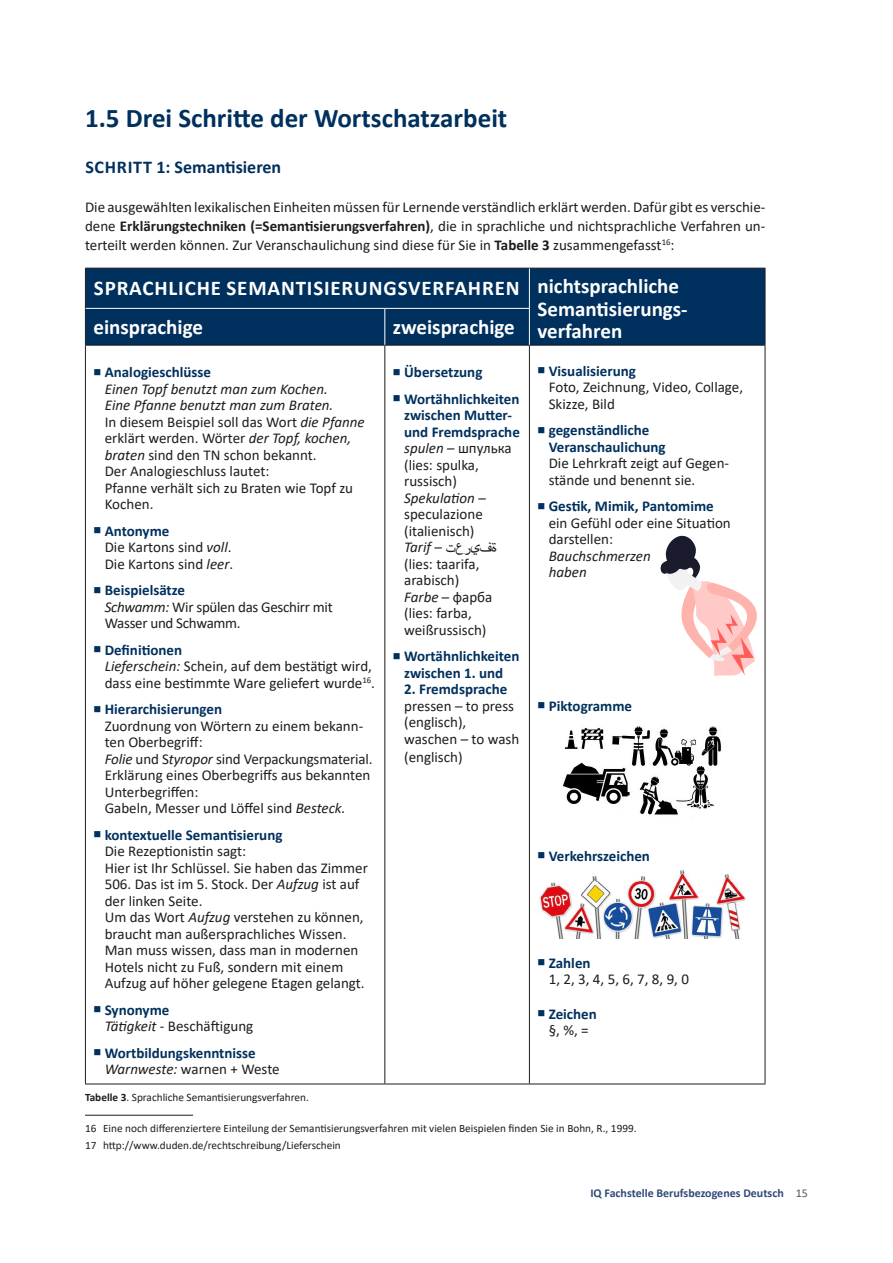
<style>
.page{position:relative;width:893px;height:1263px;background:#fff}
.page>*{position:absolute;margin:0;border:0;box-sizing:border-box;transform-origin:0 0}
.t1{font:700 27px "Calibri";color:#00305d}
.t2{font:700 21px/21px "Calibri";letter-spacing:.035em;color:#fff}
.t3{font:700 21px "Calibri";color:#fff}
.t4{font:700 18px "Calibri";color:#00305d}
.t5{font:15px/16.5px "Calibri";color:#1d1d1b}
.t6{font:700 15px/16.5px "Calibri";color:#00305d}
.t7{font:15px/16.5px "Calibri";letter-spacing:-.02em;color:#1d1d1b}
.t8{font:italic 15px/16.5px "Calibri";color:#1d1d1b}
.t9{font:700 12px "Calibri";color:#304b77}
.t10{font:11.25px/17px "Calibri";color:#1d1d1b}
.s1{font-weight:700}
.s2{color:#00305d}
.s3{font-weight:700;color:#00305d}
.s4{font-style:italic}
.s5{font-weight:400;font-style:italic;color:#1d1d1b}
.s6{font-weight:400;color:#1d1d1b}
.s7{font-family:"Geeza Pro"}
.s8{font-weight:400;color:#575756}
</style>
<div class="page">
<div style="left:86px;top:269px;width:679px;height:76px;background:#00305d"></div>
<hr style="left:85px;top:268px;width:300px;height:1px;background:#1d1d1b">
<hr style="left:385px;top:268px;width:144px;height:1px;background:#1d1d1b">
<hr style="left:529px;top:268px;width:236px;height:1px;background:#1d1d1b">
<hr style="left:85px;top:345px;width:300px;height:1px;background:#1d1d1b">
<hr style="left:385px;top:345px;width:144px;height:1px;background:#1d1d1b">
<hr style="left:529px;top:345px;width:236px;height:1px;background:#1d1d1b">
<hr style="left:85px;top:1083px;width:300px;height:1px;background:#1d1d1b">
<hr style="left:385px;top:1083px;width:144px;height:1px;background:#1d1d1b">
<hr style="left:529px;top:1083px;width:236px;height:1px;background:#1d1d1b">
<hr style="left:85px;top:268px;width:1px;height:40px;background:#1d1d1b">
<hr style="left:85px;top:308px;width:1px;height:37px;background:#1d1d1b">
<hr style="left:85px;top:345px;width:1px;height:738px;background:#1d1d1b">
<hr style="left:765px;top:268px;width:1px;height:40px;background:#1d1d1b">
<hr style="left:765px;top:308px;width:1px;height:37px;background:#1d1d1b">
<hr style="left:384px;top:345px;width:1px;height:738px;background:#1d1d1b">
<hr style="left:529px;top:345px;width:1px;height:738px;background:#1d1d1b">
<hr style="left:765px;top:345px;width:1px;height:738px;background:#1d1d1b">
<hr style="left:529px;top:268px;width:1px;height:40px;background:#fff">
<hr style="left:529px;top:309px;width:1px;height:36px;background:#fff">
<hr style="left:86px;top:308px;width:299px;height:1px;background:#fff">
<hr style="left:385px;top:308px;width:145px;height:1px;background:#fff">
<hr style="left:384px;top:309px;width:1px;height:36px;background:#fff">
<hr style="left:85px;top:1115px;width:108px;height:1px;background:#1d1d1b">
<svg style="left:660px;top:534px;width:106px;height:144px"></svg>
<img style="left:539px;top:870px;width:207px;height:68px">
<img style="left:563px;top:726px;width:158px;height:92px">
<h1 class="t1" style="left:85px;top:98px;width:424px">1.5 Drei Schritte der Wortschatzarbeit</h1>
<p class="t4" style="left:85px;top:155px;width:197px">SCHRITT 1: Semantisieren</p>
<p class="t5" style="left:85px;top:197px;width:682px;line-height:19.2px;text-align:justify">Die ausgewählten lexikalischen Einheiten müssen für Lernende verständlich erklärt werden. Dafür gibt es verschie&shy;dene <span class="s1">Erklärungstechniken (=Semantisierungsverfahren)</span>, die in sprachliche und nichtsprachliche Verfahren un&shy;terteilt werden können. Zur Veranschaulichung sind diese für Sie in <span class="s1">Tabelle 3</span> zusammengefasst<sup>16</sup>:<sup>17</sup></p>
<h2 class="t2" style="left:537px;top:277px;width:152px;text-indent:-444px">SPRACHLICHE SEMANTISIERUNGSVERFAHREN nichtsprachliche<br>Semantisierungs-</h2>
<h2 class="t3" style="left:94px;top:312px;width:111px">einsprachige</h2>
<h2 class="t3" style="left:393px;top:312px;width:231px">zweisprachige verfahren</h2>
<p class="t5" style="left:105px;top:363px;width:261px;text-indent:-11px"><span class="s2">■</span> <span class="s3">Analogieschlüsse<br></span><span class="s4">Einen Topf benutzt man zum Kochen.<br>Eine Pfanne benutzt man zum Braten.<br></span>In diesem Beispiel soll das Wort <span class="s4">die Pfanne </span>erklärt werden. Wörter <span class="s4">der Topf, kochen, braten</span> sind den TN schon bekannt.<br>Der Analogieschluss lautet:<br>Pfanne verhält sich zu Braten wie Topf zu<br>Kochen.</p>
<p class="t5" style="left:105px;top:522px;width:130px;text-indent:-11px"><span class="s2">■</span> <span class="s3">Antonyme<br></span>Die Kartons sind <span class="s4">voll</span>.<br>Die Kartons sind <span class="s4">leer</span>.</p>
<p class="t7" style="left:105px;top:581px;width:229px;text-indent:-11px"><span class="s2">■</span> <span class="s3">Beispielsätze<br></span><span class="s4">Schwamm:</span> Wir spülen das Geschirr mit<br>Wasser und Schwamm.</p>
<p class="t5" style="left:105px;top:641px;width:272px;text-indent:-11px"><span class="s2">■</span> <span class="s3">Definitionen<br></span><span class="s4">Lieferschein:</span> Schein, auf dem bestätigt wird, dass eine bestimmte Ware geliefert wurde<sup>16</sup>.</p>
<p class="t5" style="left:105px;top:700px;width:269px;text-indent:-11px"><span class="s2">■</span> <span class="s3">Hierarchisierungen<br></span>Zuordnung von Wörtern zu einem bekann&shy;ten Oberbegriff:<br><span class="s4">Folie</span> und S<span class="s4">tyropor</span> sind Verpackungsmaterial.<br>Erklärung eines Oberbegriffs aus bekannten<br>Unterbegriffen:<br>Gabeln, Messer und Löffel sind <span class="s4">Besteck.</span></p>
<p class="t5" style="left:105px;top:826px;width:265px;text-indent:-11px"><span class="s2">■</span> <span class="s3">kontextuelle Semantisierung<br></span>Die Rezeptionistin sagt:<br>Hier ist Ihr Schlüssel. Sie haben das Zimmer 506. Das ist im 5. Stock. Der <span class="s4">Aufzug</span> ist auf der linken Seite.<br>Um das Wort <span class="s4">Aufzug</span> verstehen zu können, braucht man außersprachliches Wissen.<br>Man muss wissen, dass man in modernen Hotels nicht zu Fuß, sondern mit einem Aufzug auf höher gelegene Etagen gelangt.</p>
<p class="t5" style="left:105px;top:1001px;width:150px;text-indent:-11px"><span class="s2">■</span> <span class="s3">Synonyme<br></span><span class="s4">Tätigkeit</span> - Beschäftigung</p>
<p class="t6" style="left:105px;top:1044px;width:176px;text-indent:-11px">■ Wortbildungskenntnisse<br><span class="s5">Warnweste:</span> <span class="s6">warnen + Weste</span></p>
<p class="t6" style="left:393px;top:364px;width:91px">■ Übersetzung</p>
<p class="t5" style="left:404px;top:390px;width:117px;text-indent:-11px"><span class="s2">■</span> <span class="s3">Wortähnlichkeiten zwischen Mutter&shy;und Fremdsprache </span><span class="s4">spulen</span> – шпулька (lies: spulka, russisch)<br><span class="s4">Spekulation</span> – speculazione (italienisch)<br><span class="s4">Tarif –</span> <span class="s7">ت يرع ف ة </span>(lies: taarifa, arabisch)<br><span class="s4">Farbe</span> – фарба (lies: farba, weißrussisch)</p>
<p class="t6" style="left:393px;top:648px;width:128px;text-align:center">■ Wortähnlichkeiten zwischen 1. und</p>
<p class="t6" style="left:404px;top:681px;width:105px">2. Fremdsprache</p>
<p class="t5" style="left:404px;top:697px;width:117px">pressen – to press (englisch), waschen – to wash</p>
<p class="t5" style="left:404px;top:748px;width:60px">(englisch)</p>
<p class="t5" style="left:549px;top:362px;width:196px;text-indent:-11px"><span class="s2">■</span> <span class="s3">Visualisierung<br></span>Foto, Zeichnung, Video, Collage,<br>Skizze, Bild</p>
<p class="t6" style="left:549px;top:422px;width:118px;text-indent:-11px">■ gegenständliche<br>Veranschaulichung</p>
<p class="t5" style="left:549px;top:455px;width:182px">Die Lehrkraft zeigt auf Gegen&shy;stände und benennt sie.</p>
<p class="t5" style="left:549px;top:498px;width:184px;text-indent:-11px"><span class="s2">■</span> <span class="s3">Gestik, Mimik, Pantomime </span>ein Gefühl oder eine Situation darstellen:</p>
<p class="t8" style="left:549px;top:547px;width:104px">Bauchschmerzen haben</p>
<p class="t6" style="left:537px;top:697px;width:96px">■ Piktogramme</p>
<p class="t6" style="left:537px;top:847px;width:114px">■ Verkehrszeichen</p>
<p class="t5" style="left:549px;top:954px;width:142px;text-indent:-11px"><span class="s2">■</span> <span class="s3">Zahlen<br></span>1, 2, 3, 4, 5, 6, 7, 8, 9, 0</p>
<p class="t6" style="left:537px;top:1005px;width:61px;text-align:center">■ Zeichen <span class="s6">§, %, =</span></p>
<p class="t10" style="left:85px;top:1088px;width:225px"><span class="s1">Tabelle 3</span>. Sprachliche Semantisierungsverfahren.</p>
<p class="t10" style="left:85px;top:1120px;width:553px">16 Eine noch differenziertere Einteilung der Semantisierungsverfahren mit vielen Beispielen finden Sie in Bohn, R., 1999.<br>17 http://www.duden.de/rechtschreibung/Lieferschein</p>
<p class="t9" style="left:590px;top:1184px;width:219px">IQ Fachstelle Berufsbezogenes Deutsch <span class="s8">15</span></p>
</div>
